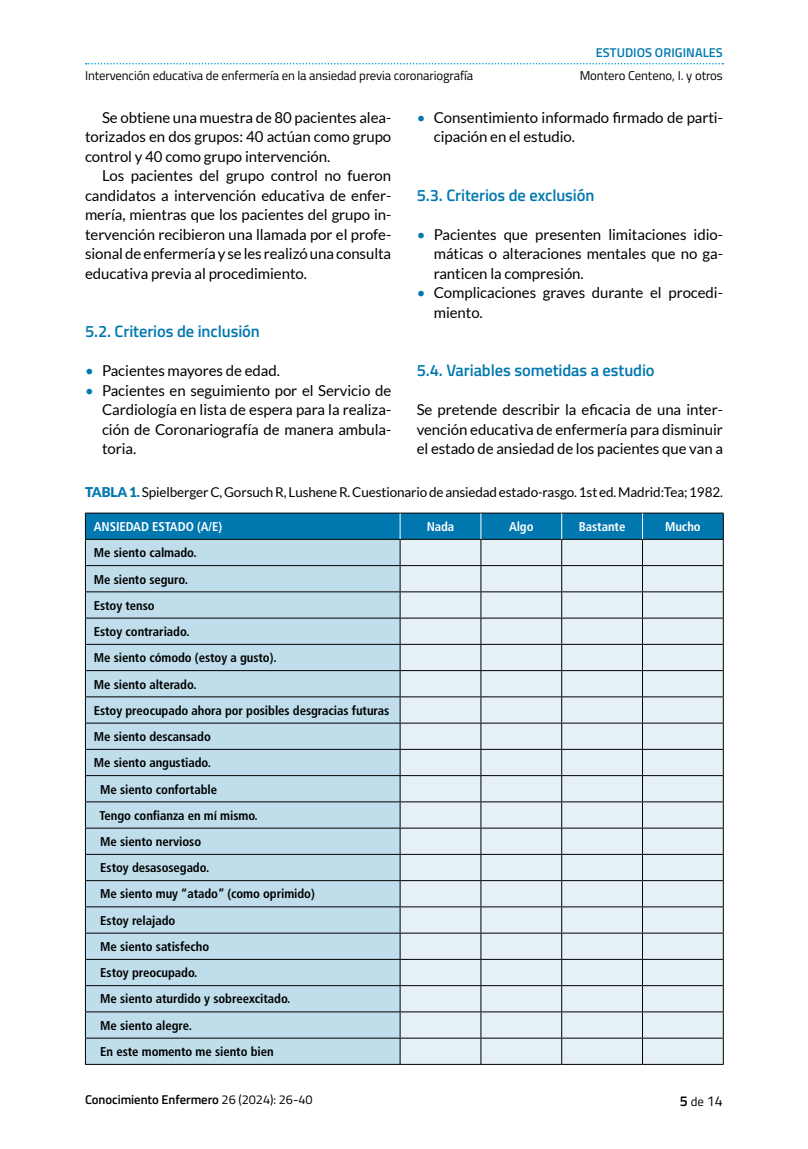
<style>
.page{position:relative;width:808px;height:1149px;background:#fff}
.page>*{position:absolute;margin:0;border:0;box-sizing:border-box;transform-origin:0 0}
.t1{font:600 16.5px "Titillium Web";letter-spacing:-.005em;color:#0078af}
.t2{font:15px/19.5px "Lato";letter-spacing:-.005em;color:#000;text-align:justify}
.t3{font:13.5px "Lato";letter-spacing:-.01em;color:#000}
.t4{font:700 condensed 12.75px "Frutiger LT Std";letter-spacing:-.005em;color:#000}
.t5{font:12.75px "Titillium Web";letter-spacing:-.01em;color:#000}
.t6{font:700 condensed 12.75px "Frutiger LT Std";letter-spacing:-.005em;color:#fff}
.t7{font:600 12.75px "Titillium Web";letter-spacing:-.005em;color:#000}
.t8{font:600 12.75px "Titillium Web";letter-spacing:.005em;color:#0078af}
.s1{color:#0078af}
.s2{font-weight:900;color:#0078af}
.s3{font-weight:400}
.s4{font-weight:600;font-size:14.25px}
.s5{font-size:14.25px}
</style>
<div class="page">
<svg style="left:86px;top:63px;width:637px;height:1px"></svg>
<hr style="left:85px;top:512px;width:315px;height:1px;background:#000">
<hr style="left:400px;top:512px;width:81px;height:1px;background:#000">
<hr style="left:481px;top:512px;width:81px;height:1px;background:#000">
<hr style="left:562px;top:512px;width:80px;height:1px;background:#000">
<hr style="left:642px;top:512px;width:82px;height:1px;background:#000">
<hr style="left:85px;top:1063px;width:315px;height:1px;background:#000">
<hr style="left:400px;top:1063px;width:81px;height:1px;background:#000">
<hr style="left:481px;top:1063px;width:81px;height:1px;background:#000">
<hr style="left:562px;top:1063px;width:80px;height:1px;background:#000">
<hr style="left:642px;top:1063px;width:82px;height:1px;background:#000">
<svg style="left:85px;top:513px;width:639px;height:550px;background:#bfd7e2"></svg>
<p class="t8" style="left:596px;top:43px;width:129px">ESTUDIOS ORIGINALES</p>
<p class="t5" style="left:85px;top:66px;width:390px">Intervención educativa de enfermería en la ansiedad previa coronariografía</p>
<p class="t5" style="left:580px;top:66px;width:145px">Montero Centeno, I. y otros</p>
<p class="t2" style="left:85px;top:107px;width:308px;text-indent:17px">Se obtiene una muestra de 80 pacientes alea&shy;torizados en dos grupos: 40 actúan como grupo control y 40 como grupo intervención.</p>
<p class="t2" style="left:85px;top:166px;width:308px;text-indent:17px">Los pacientes del grupo control no fueron candidatos a intervención educativa de enfer&shy;mería, mientras que los pacientes del grupo in&shy;tervención recibieron una llamada por el profe&shy;sional de enfermería y se les realizó una consulta educativa previa al procedimiento.</p>
<p class="t1" style="left:85px;top:319px;width:176px">5.2. Criterios de inclusión</p>
<p class="t2" style="left:85px;top:361px;width:196px"><span class="s1">•</span> Pacientes mayores de edad.</p>
<p class="t2" style="left:102px;top:380px;width:291px;text-indent:-17px"><span class="s1">•</span> Pacientes en seguimiento por el Servicio de Cardiología en lista de espera para la realiza&shy;ción de Coronariografía de manera ambula&shy;toria.</p>
<p class="t2" style="left:434px;top:107px;width:291px;text-indent:-17px"><span class="s1">•</span> Consentimiento informado firmado de parti&shy;cipación en el estudio.</p>
<p class="t1" style="left:417px;top:182px;width:179px">5.3. Criterios de exclusión</p>
<p class="t2" style="left:434px;top:224px;width:291px;text-indent:-17px"><span class="s1">•</span> Pacientes que presenten limitaciones idio&shy;máticas o alteraciones mentales que no ga&shy;ranticen la compresión.</p>
<p class="t2" style="left:434px;top:283px;width:291px;text-indent:-17px"><span class="s1">•</span> Complicaciones graves durante el procedi&shy;miento.</p>
<p class="t1" style="left:417px;top:358px;width:239px">5.4. Variables sometidas a estudio</p>
<p class="t2" style="left:417px;top:400px;width:308px">Se pretende describir la eficacia de una inter&shy;vención educativa de enfermería para disminuir el estado de ansiedad de los pacientes que van a</p>
<p class="t3" style="left:85px;top:484px;width:639px"><span class="s2">TABLA 1.</span> Spielberger C, Gorsuch R, Lushene R. Cuestionario de ansiedad estado-rasgo. 1st ed. Madrid:Tea; 1982.</p>
<p class="t6" style="left:94px;top:519px;width:130px">ANSIEDAD ESTADO (A/E)</p>
<p class="t6" style="left:427px;top:519px;width:29px">Nada</p>
<p class="t6" style="left:509px;top:519px;width:26px">Algo</p>
<p class="t6" style="left:579px;top:519px;width:48px">Bastante</p>
<p class="t6" style="left:665px;top:519px;width:37px">Mucho</p>
<p class="t4" style="left:94px;top:545px;width:105px">Me siento calmado.</p>
<p class="t4" style="left:94px;top:571px;width:96px">Me siento seguro.</p>
<p class="t4" style="left:94px;top:597px;width:62px">Estoy tenso</p>
<p class="t4" style="left:94px;top:623px;width:97px">Estoy contrariado.</p>
<p class="t4" style="left:94px;top:650px;width:184px">Me siento cómodo (estoy a gusto).</p>
<p class="t4" style="left:94px;top:676px;width:104px">Me siento alterado.</p>
<p class="t4" style="left:94px;top:702px;width:297px">Estoy preocupado ahora por posibles desgracias futuras</p>
<p class="t4" style="left:94px;top:728px;width:119px">Me siento descansado</p>
<p class="t4" style="left:94px;top:755px;width:119px">Me siento angustiado.</p>
<p class="t4" style="left:100px;top:781px;width:118px">Me siento confortable</p>
<p class="t4" style="left:100px;top:807px;width:160px">Tengo confianza en mí mismo.</p>
<p class="t4" style="left:100px;top:833px;width:102px">Me siento nervioso</p>
<p class="t4" style="left:100px;top:860px;width:111px">Estoy desasosegado.</p>
<p class="t4" style="left:100px;top:886px;width:216px">Me siento muy “atado” (como oprimido)</p>
<p class="t4" style="left:100px;top:912px;width:77px">Estoy relajado</p>
<p class="t4" style="left:100px;top:938px;width:111px">Me siento satisfecho</p>
<p class="t4" style="left:100px;top:964px;width:99px">Estoy preocupado.</p>
<p class="t4" style="left:100px;top:991px;width:192px">Me siento aturdido y sobreexcitado.</p>
<p class="t4" style="left:100px;top:1017px;width:93px">Me siento alegre.</p>
<p class="t4" style="left:100px;top:1043px;width:175px">En este momento me siento bien</p>
<p class="t7" style="left:85px;top:1089px;width:229px">Conocimiento Enfermero <span class="s3">26 (2024): 26-40</span></p>
<p class="t5" style="left:680px;top:1091px;width:45px"><span class="s4">5</span> de <span class="s5">14</span></p>
</div>
